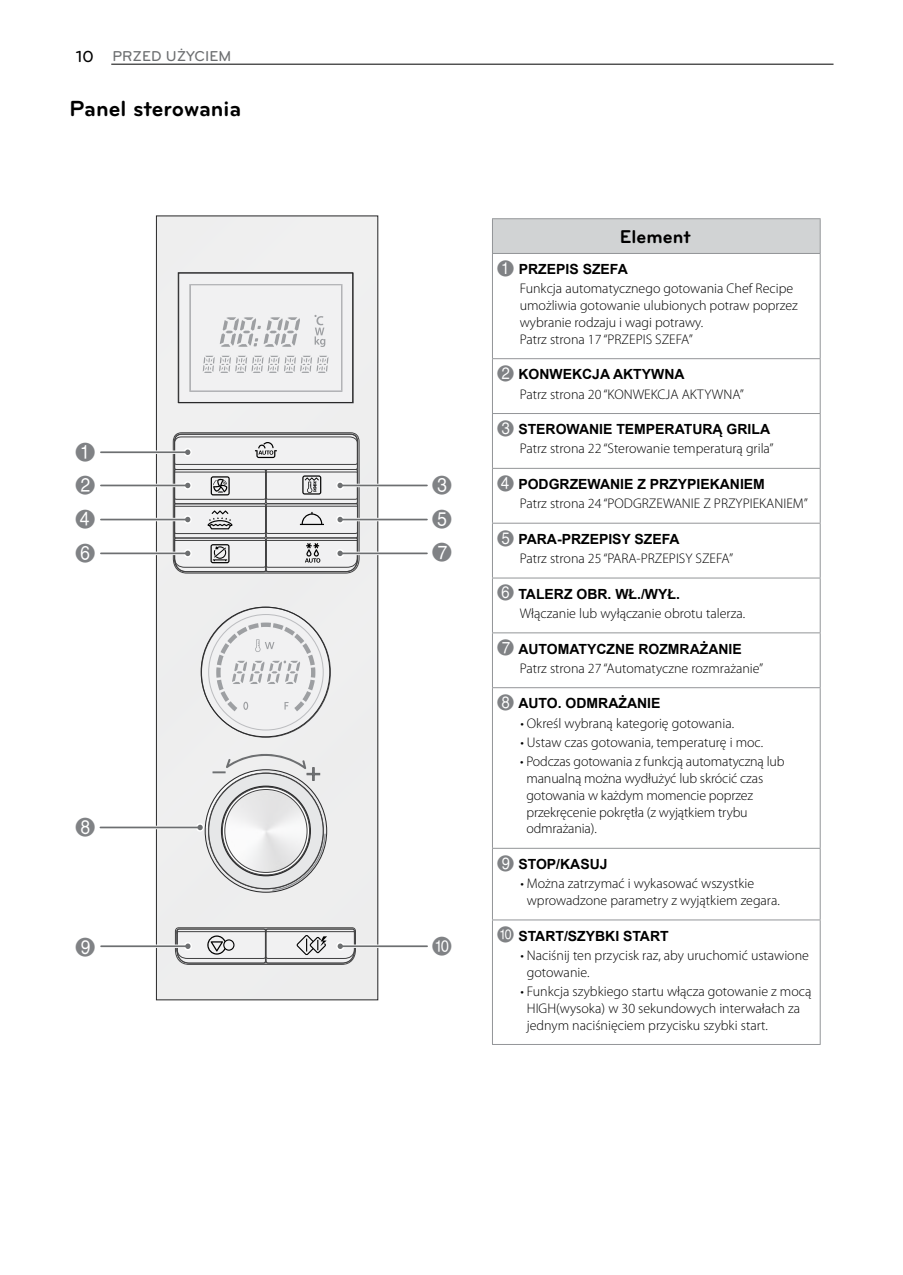
<style>
.page{position:relative;width:903px;height:1275px;background:#fff}
.page>*{position:absolute;margin:0;border:0;box-sizing:border-box;transform-origin:0 0}
.t1{font:24.5px/33.6px "Bubbles";color:#808285}
.t2{font:700 22.75px "Bryant LG";letter-spacing:-.005em;color:#000}
.t3{font:700 19.25px "Bryant LG";color:#000}
.t4{font:500 16.62px "Bryant LG";color:#000}
.t5{font:500 14.88px "Bryant LG";color:#6d6f71}
.t6{font:300 14px/16.8px "Myriad Pro";color:#000}
.t7{font:700 14px "Arial";color:#000}
.s1{font-family:"Bubbles";font-weight:400;font-size:21px;color:#808285}
</style>
<div class="page">
<div style="left:155px;top:215px;width:224px;height:786px;background:#eeeeef"></div>
<hr style="left:101px;top:451px;width:86px;height:3px;background:#fff">
<hr style="left:101px;top:451px;width:86px;height:2px;background:#6d6f71">
<hr style="left:101px;top:484px;width:86px;height:3px;background:#fff">
<hr style="left:101px;top:485px;width:86px;height:1px;background:#6d6f71">
<hr style="left:101px;top:518px;width:86px;height:3px;background:#fff">
<hr style="left:101px;top:519px;width:86px;height:1px;background:#6d6f71">
<hr style="left:101px;top:552px;width:86px;height:3px;background:#fff">
<hr style="left:101px;top:552px;width:86px;height:2px;background:#6d6f71">
<hr style="left:341px;top:484px;width:86px;height:3px;background:#fff">
<hr style="left:341px;top:485px;width:86px;height:1px;background:#6d6f71">
<hr style="left:341px;top:518px;width:86px;height:3px;background:#fff">
<hr style="left:341px;top:519px;width:86px;height:1px;background:#6d6f71">
<hr style="left:341px;top:552px;width:86px;height:3px;background:#fff">
<hr style="left:341px;top:552px;width:86px;height:2px;background:#6d6f71">
<svg style="left:172px;top:432px;width:188px;height:142px"></svg>
<svg style="left:101px;top:944px;width:73px;height:4px"></svg>
<hr style="left:101px;top:945px;width:86px;height:2px;background:#6d6f71">
<svg style="left:356px;top:944px;width:71px;height:4px"></svg>
<hr style="left:341px;top:945px;width:86px;height:2px;background:#6d6f71">
<div style="left:196px;top:823px;width:8px;height:9px;border:3px solid #fff;border-radius:50%"></div>
<hr style="left:100px;top:826px;width:99px;height:3px;background:#fff">
<hr style="left:100px;top:827px;width:99px;height:1px;background:#6d6f71">
<svg style="left:197px;top:754px;width:129px;height:138px"></svg>
<svg style="left:174px;top:927px;width:182px;height:38px"></svg>
<svg style="left:216px;top:622px;width:99px;height:89px"></svg>
<hr style="left:111px;top:64px;width:722px;height:1px;background:#000">
<div style="left:492px;top:219px;width:328px;height:34px;background:#d1d3d4"></div>
<hr style="left:492px;top:218px;width:329px;height:1px;background:#939598">
<hr style="left:492px;top:219px;width:1px;height:34px;background:#939598">
<hr style="left:820px;top:219px;width:1px;height:34px;background:#939598">
<hr style="left:492px;top:253px;width:329px;height:1px;background:#939598">
<hr style="left:492px;top:254px;width:1px;height:104px;background:#939598">
<hr style="left:820px;top:254px;width:1px;height:104px;background:#939598">
<hr style="left:492px;top:358px;width:329px;height:1px;background:#939598">
<hr style="left:492px;top:359px;width:1px;height:54px;background:#939598">
<hr style="left:820px;top:359px;width:1px;height:54px;background:#939598">
<hr style="left:492px;top:413px;width:329px;height:1px;background:#939598">
<hr style="left:492px;top:414px;width:1px;height:54px;background:#939598">
<hr style="left:820px;top:414px;width:1px;height:54px;background:#939598">
<hr style="left:492px;top:468px;width:329px;height:1px;background:#939598">
<hr style="left:492px;top:469px;width:1px;height:54px;background:#939598">
<hr style="left:820px;top:469px;width:1px;height:54px;background:#939598">
<hr style="left:492px;top:523px;width:329px;height:1px;background:#939598">
<hr style="left:492px;top:524px;width:1px;height:54px;background:#939598">
<hr style="left:820px;top:524px;width:1px;height:54px;background:#939598">
<hr style="left:492px;top:578px;width:329px;height:1px;background:#939598">
<hr style="left:492px;top:578px;width:1px;height:54px;background:#939598">
<hr style="left:820px;top:578px;width:1px;height:54px;background:#939598">
<hr style="left:492px;top:632px;width:329px;height:1px;background:#939598">
<hr style="left:492px;top:633px;width:1px;height:54px;background:#939598">
<hr style="left:820px;top:633px;width:1px;height:54px;background:#939598">
<hr style="left:492px;top:687px;width:329px;height:1px;background:#939598">
<hr style="left:492px;top:688px;width:1px;height:160px;background:#939598">
<hr style="left:820px;top:688px;width:1px;height:160px;background:#939598">
<hr style="left:492px;top:848px;width:329px;height:1px;background:#939598">
<hr style="left:492px;top:849px;width:1px;height:70px;background:#939598">
<hr style="left:820px;top:849px;width:1px;height:70px;background:#939598">
<hr style="left:492px;top:919px;width:329px;height:1px;background:#939598">
<hr style="left:492px;top:920px;width:1px;height:124px;background:#939598">
<hr style="left:820px;top:920px;width:1px;height:124px;background:#939598">
<hr style="left:492px;top:1044px;width:329px;height:1px;background:#939598">
<p class="t5" style="left:112px;top:47px;width:120px">PRZED UŻYCIEM</p>
<h2 class="t2" style="left:69px;top:95px;width:173px">Panel sterowania</h2>
<p class="t4" style="left:76px;top:46px;width:19px">10</p>
<h1 class="t1" style="left:76px;top:435px;width:21px">1<br>2</h1>
<h1 class="t1" style="left:432px;top:468px;width:21px">3</h1>
<h1 class="t1" style="left:76px;top:503px;width:21px">4</h1>
<h1 class="t1" style="left:432px;top:502px;width:21px">5</h1>
<h1 class="t1" style="left:76px;top:537px;width:21px">6</h1>
<h1 class="t1" style="left:432px;top:536px;width:21px">7</h1>
<h1 class="t1" style="left:76px;top:810px;width:21px">8</h1>
<h1 class="t1" style="left:76px;top:931px;width:21px">9</h1>
<h1 class="t1" style="left:432px;top:930px;width:21px">:</h1>
<h3 class="t3" style="left:620px;top:225px;width:73px">Element</h3>
<p class="t7" style="left:497px;top:260px;width:132px"><span class="s1">1</span> PRZEPIS SZEFA</p>
<p class="t6" style="left:520px;top:280px;width:280px">Funkcja automatycznego gotowania Chef Recipe umożliwia gotowanie ulubionych potraw poprzez wybranie rodzaju i wagi potrawy.<br>Patrz strona 17 “PRZEPIS SZEFA”</p>
<p class="t7" style="left:497px;top:365px;width:189px"><span class="s1">2</span> KONWEKCJA AKTYWNA</p>
<p class="t6" style="left:520px;top:385px;width:226px">Patrz strona 20 “KONWEKCJA AKTYWNA”</p>
<p class="t7" style="left:497px;top:420px;width:274px"><span class="s1">3</span> STEROWANIE TEMPERATURĄ GRILA</p>
<p class="t6" style="left:520px;top:440px;width:255px">Patrz strona 22 “Sterowanie temperaturą grila”</p>
<p class="t7" style="left:497px;top:475px;width:269px"><span class="s1">4</span> PODGRZEWANIE Z PRZYPIEKANIEM</p>
<p class="t6" style="left:520px;top:495px;width:289px">Patrz strona 24 “PODGRZEWANIE Z PRZYPIEKANIEM”</p>
<p class="t7" style="left:497px;top:530px;width:184px"><span class="s1">5</span> PARA-PRZEPISY SZEFA</p>
<p class="t6" style="left:520px;top:550px;width:215px">Patrz strona 25 “PARA-PRZEPISY SZEFA”</p>
<p class="t7" style="left:497px;top:584px;width:184px"><span class="s1">6</span> TALERZ OBR. WŁ./WYŁ.</p>
<p class="t6" style="left:520px;top:605px;width:227px">Włączanie lub wyłączanie obrotu talerza.</p>
<p class="t7" style="left:497px;top:639px;width:246px"><span class="s1">7</span> AUTOMATYCZNE ROZMRAŻANIE</p>
<p class="t6" style="left:520px;top:660px;width:245px">Patrz strona 27 “Automatyczne rozmrażanie”</p>
<p class="t7" style="left:497px;top:694px;width:165px"><span class="s1">8</span> AUTO. ODMRAŻANIE</p>
<p class="t6" style="left:520px;top:714px;width:215px">• Określ wybraną kategorię gotowania.</p>
<p class="t6" style="left:520px;top:734px;width:244px">• Ustaw czas gotowania, temperaturę i moc.</p>
<p class="t6" style="left:526px;top:753px;width:260px;text-indent:-6px">• Podczas gotowania z funkcją automatyczną lub manualną można wydłużyć lub skrócić czas gotowania w każdym momencie poprzez przekręcenie pokrętła (z wyjątkiem trybu odmrażania).</p>
<p class="t7" style="left:497px;top:855px;width:112px"><span class="s1">9</span> STOP/KASUJ</p>
<p class="t6" style="left:527px;top:875px;width:254px;text-indent:-7px">• Można zatrzymać i wykasować wszystkie wprowadzone parametry z wyjątkiem zegara.</p>
<p class="t7" style="left:497px;top:926px;width:173px"><span class="s1">:</span> START/SZYBKI START</p>
<p class="t6" style="left:527px;top:947px;width:284px;text-indent:-7px">• Naciśnij ten przycisk raz, aby uruchomić ustawione gotowanie.</p>
<p class="t6" style="left:527px;top:983px;width:286px;text-indent:-7px">• Funkcja szybkiego startu włącza gotowanie z mocą<br>HIGH(wysoka) w 30 sekundowych interwałach za jednym naciśnięciem przycisku szybki start.</p>
</div>
